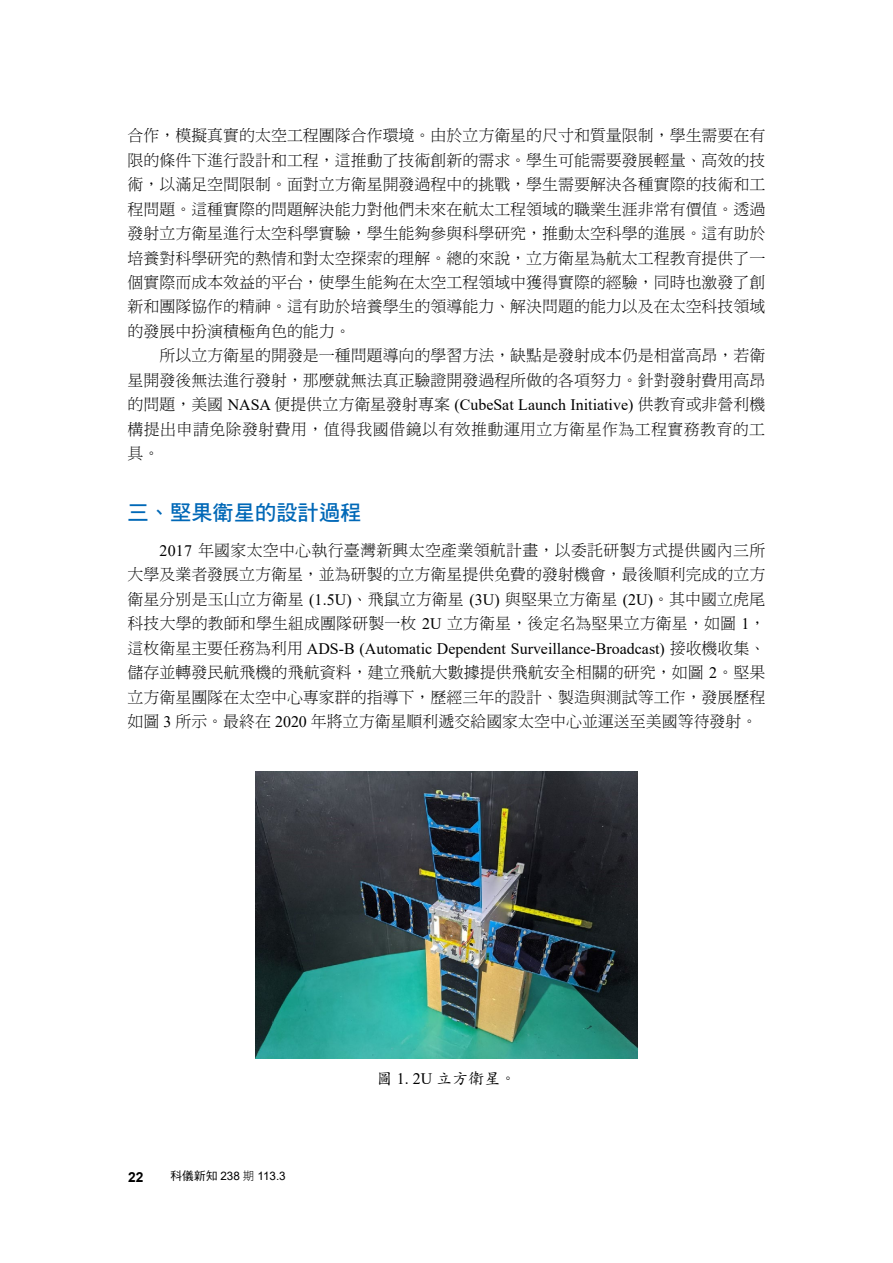
<style>
.page{position:relative;width:893px;height:1263px;background:#fff}
.page>*{position:absolute;margin:0;border:0;box-sizing:border-box;transform-origin:0 0}
.t1{font:21.3px "DF Hei Std W7";color:#0068b7}
.t2{font:15.9px/24.5px "DF Ming Std W3";color:#000;text-align:justify}
.t3{font:15.9px "Times New Roman";color:#000}
.t4{font:15.9px/24.5px "DF Ming Std W3";letter-spacing:.025em;color:#000}
.t5{font:15.9px "DF Kai Shu Std W5";color:#000}
.t6{font:700 13.8px "Arial";color:#000}
.t7{font:11.7px "Arial";color:#000}
.s1{font-family:"DF Ming Std W3"}
.s2{font-family:"Times New Roman"}
.s3{font-family:"DF Hei Std W5"}
.s4{font-family:"DF Hei Std W3"}
</style>
<div class="page">
<img style="left:255px;top:771px;width:383px;height:287px">
<p class="t2" style="left:128px;top:123px;width:639px">合作，模擬真實的太空工程團隊合作環境。由於立方衛星的尺寸和質量限制，學生需要在有限的條件下進行設計和工程，這推動了技術創新的需求。學生可能需要發展輕量、高效的技術，以滿足空間限制。面對立方衛星開發過程中的挑戰，學生需要解決各種實際的技術和工程問題。這種實際的問題解決能力對他們未來在航太工程領域的職業生涯非常有價值。透過發射立方衛星進行太空科學實驗，學生能夠參與科學研究，推動太空科學的進展。這有助於培養對科學研究的熱情和對太空探索的理解。總的來說，立方衛星為航太工程教育提供了一個實際而成本效益的平台，使學生能夠在太空工程領域中獲得實際的經驗，同時也激發了創新和團隊協作的精神。這有助於培養學生的領導能力、解決問題的能力以及在太空科技領域的發展中扮演積極角色的能力。</p>
<p class="t2" style="left:128px;top:343px;width:639px;text-align:right">所以立方衛星的開發是一種問題導向的學習方法，缺點是發射成本仍是相當高昂，若衛<br>星開發後無法進行發射，那麼就無法真正驗證開發過程所做的各項努力。針對發射費用高昂</p>
<p class="t3" style="left:128px;top:394px;width:639px"><span class="s1">的問題，美國</span> NASA <span class="s1">便提供立方衛星發射專案</span> (CubeSat Launch Initiative) <span class="s1">供教育或非營利機</span></p>
<p class="t4" style="left:128px;top:416px;width:639px">構提出申請免除發射費用，值得我國借鏡以有效推動運用立方衛星作為工程實務教育的工具。</p>
<h1 class="t1" style="left:128px;top:501px;width:235px">三、堅果衛星的設計過程</h1>
<p class="t2" style="left:128px;top:538px;width:639px;text-indent:32px"><span class="s2">2017</span> 年國家太空中心執行臺灣新興太空產業領航計畫，以委託研製方式提供國內三所大學及業者發展立方衛星，並為研製的立方衛星提供免費的發射機會，最後順利完成的立方衛星分別是玉山立方衛星 <span class="s2">(1.5U)</span>、飛鼠立方衛星 <span class="s2">(3U)</span> 與堅果立方衛星 <span class="s2">(2U)</span>。其中國立虎尾科技大學的教師和學生組成團隊研製一枚 <span class="s2">2U</span> 立方衛星，後定名為堅果立方衛星，如圖 <span class="s2">1</span>，</p>
<p class="t3" style="left:128px;top:637px;width:639px"><span class="s1">這枚衛星主要任務為利用</span> ADS-B (Automatic Dependent Surveillance-Broadcast) <span class="s1">接收機收集、</span></p>
<p class="t2" style="left:128px;top:660px;width:639px">儲存並轉發民航飛機的飛航資料，建立飛航大數據提供飛航安全相關的研究，如圖 <span class="s2">2</span>。堅果立方衛星團隊在太空中心專家群的指導下，歷經三年的設計、製造與測試等工作，發展歷程如圖 <span class="s2">3</span> 所示。最終在 <span class="s2">2020</span> 年將立方衛星順利遞交給國家太空中心並運送至美國等待發射。</p>
<p class="t6" style="left:128px;top:1167px;width:17px">22</p>
<p class="t7" style="left:171px;top:1168px;width:117px"><span class="s3">科儀新知</span> 238 <span class="s4">期</span> 113.3</p>
<p class="t5" style="left:377px;top:1070px;width:141px">圖 <span class="s2">1. 2U</span> 立方衛星。</p>
</div>
